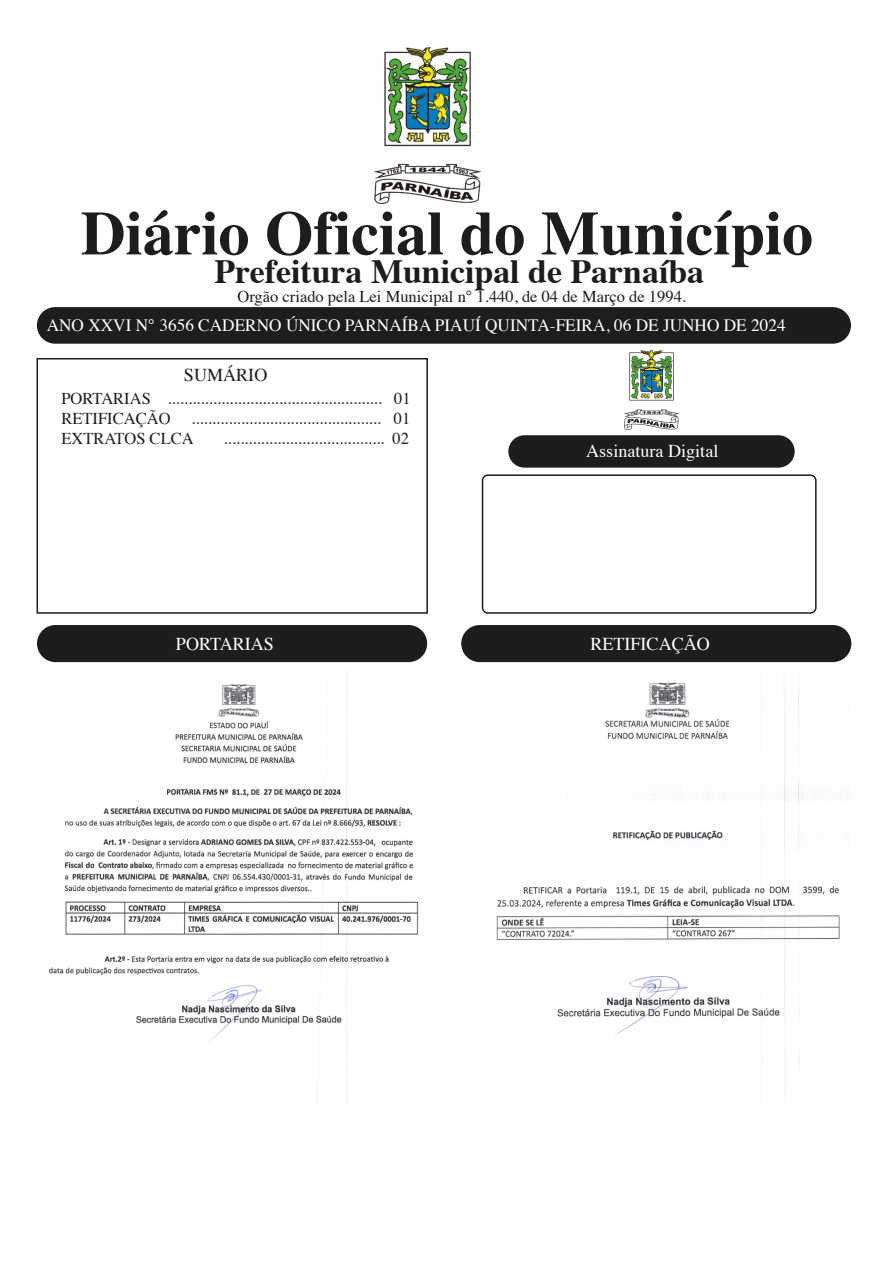
<style>
.page{position:relative;width:893px;height:1263px;background:#fff}
.page>*{position:absolute;margin:0;border:0;box-sizing:border-box;transform-origin:0 0}
.t1{font:700 62.1px "Times";color:#1d1d1b}
.t2{font:700 33.9px "Times";color:#1d1d1b}
.t3{font:18.15px "Times";color:#fff}
.t4{font:18.15px "Times";color:#1d1d1b}
.t5{font:17.25px "Times";color:#fff}
.t6{font:16.5px/19.8px "Times";color:#1d1d1b}
</style>
<div class="page">
<div style="left:37px;top:358px;width:391px;height:256px;border:2px solid #1d1d1b"></div>
<div style="left:508px;top:435px;width:287px;height:33px;background:#1d1d1b;border-radius:16px"></div>
<div style="left:482px;top:474px;width:335px;height:140px;border:2px solid #1d1d1b;border-radius:5px"></div>
<div style="left:461px;top:625px;width:390px;height:37px;background:#1d1d1b;border-radius:19px"></div>
<div style="left:37px;top:625px;width:390px;height:37px;background:#1d1d1b;border-radius:19px"></div>
<div style="left:37px;top:307px;width:814px;height:37px;background:#1d1e1c;border-radius:18px"></div>
<img style="left:374px;top:47px;width:106px;height:156px">
<img style="left:625px;top:351px;width:53px;height:78px">
<img style="left:49px;top:670px;width:370px;height:433px">
<img style="left:496px;top:681px;width:344px;height:394px">
<h1 class="t1" style="left:81px;top:174px;width:734px">Diário Oficial do Município</h1>
<h2 class="t2" style="left:215px;top:239px;width:491px">Prefeitura Municipal de Parnaíba</h2>
<p class="t6" style="left:238px;top:285px;width:450px">Orgão criado pela Lei Municipal n° 1.440, de 04 de Março de 1994.</p>
<p class="t5" style="left:47px;top:309px;width:740px">ANO XXVI N° 3656 CADERNO ÚNICO PARNAÍBA PIAUÍ QUINTA-FEIRA, 06 DE JUNHO DE 2024</p>
<p class="t4" style="left:184px;top:358px;width:85px">SUMÁRIO</p>
<p class="t6" style="left:61px;top:387px;width:351px">PORTARIAS .................................................... 01<br>RETIFICAÇÃO</p>
<p class="t6" style="left:61px;top:407px;width:350px;text-indent:130px">.............................................. 01<br>EXTRATOS CLCA</p>
<p class="t6" style="left:223px;top:427px;width:187px">....................................... 02</p>
<p class="t3" style="left:586px;top:433px;width:134px">Assinatura Digital</p>
<p class="t3" style="left:176px;top:627px;width:100px">PORTARIAS</p>
<p class="t3" style="left:590px;top:627px;width:121px">RETIFICAÇÃO</p>
</div>
